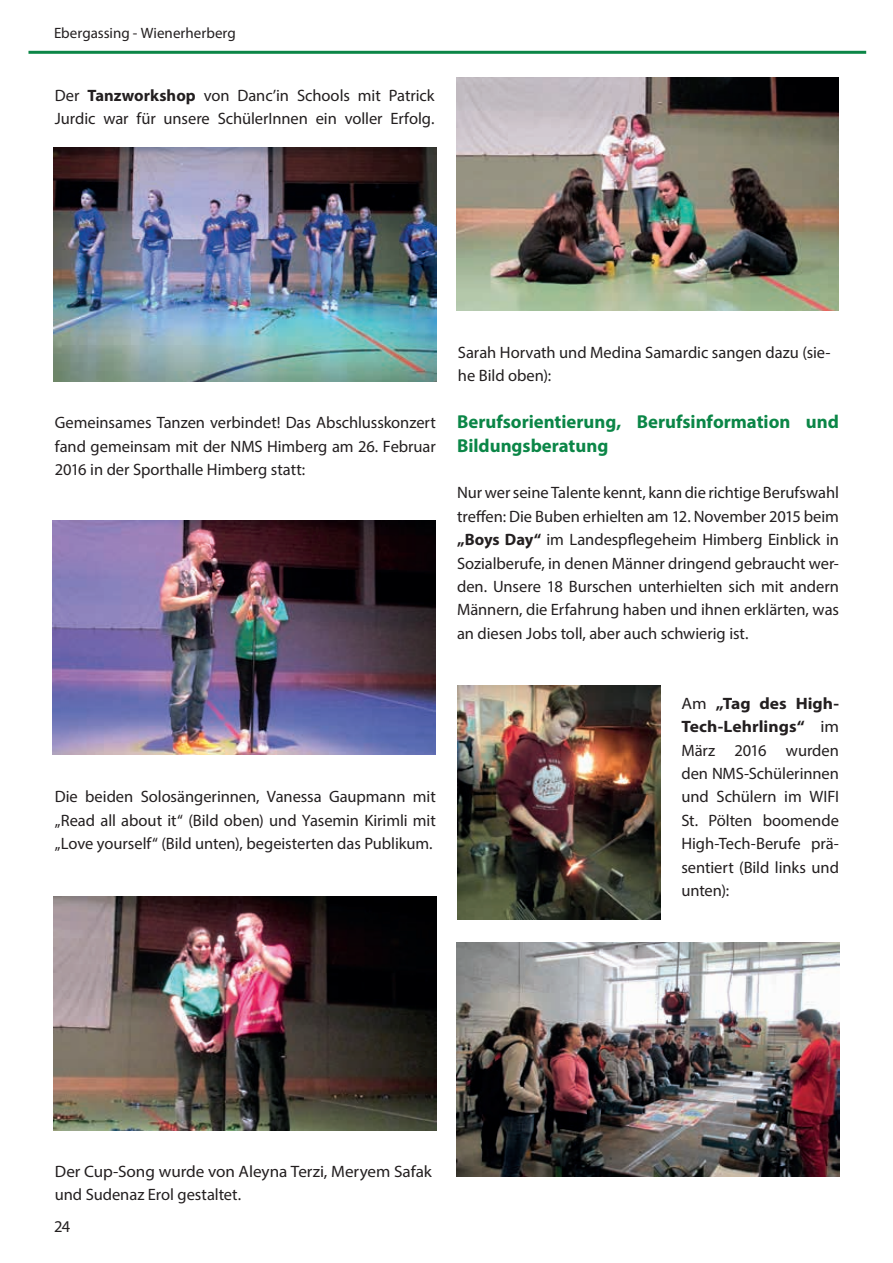
<style>
.page{position:relative;width:893px;height:1263px;background:#fff}
.page>*{position:absolute;margin:0;border:0;box-sizing:border-box;transform-origin:0 0}
.t1{font:700 18.75px/23.4px "Myriad Pro";color:#0b8647}
.t2{font:16.5px/23.4px "Myriad Pro";letter-spacing:-.005em;color:#231f20;text-align:justify}
.t3{font:16.5px/23.4px "Myriad Pro";letter-spacing:-.005em;color:#231f20;text-align:justify;scale:1.06 1}
.t4{font:16.5px/23.4px "Myriad Pro";letter-spacing:-.005em;color:#231f20;scale:1.04 1}
.t5{font:15px "Myriad Pro";color:#231f20}
.s1{font-weight:700}
</style>
<div class="page">
<hr style="left:28px;top:51px;width:838px;height:3px;background:#0b8647">
<img style="left:53px;top:520px;width:383px;height:234px">
<img style="left:54px;top:897px;width:383px;height:234px">
<img style="left:54px;top:148px;width:383px;height:233px">
<img style="left:457px;top:685px;width:203px;height:234px">
<img style="left:456px;top:943px;width:384px;height:234px">
<img style="left:456px;top:78px;width:383px;height:232px">
<p class="t5" style="left:54px;top:24px;width:183px">Ebergassing - Wienerherberg</p>
<p class="t2" style="left:55px;top:83px;width:381px">Der <span class="s1">Tanzworkshop</span> von Danc’in Schools mit Patrick<br>Jurdic war für unsere SchülerInnen ein voller Erfolg.</p>
<p class="t2" style="left:55px;top:411px;width:382px">Gemeinsames Tanzen verbindet! Das Abschlusskonzert fand gemeinsam mit der NMS Himberg am 26. Februar 2016 in der Sporthalle Himberg statt:</p>
<p class="t2" style="left:458px;top:341px;width:374px">Sarah Horvath und Medina Samardic sangen dazu (sie&shy;he Bild oben):</p>
<p class="t1" style="left:457px;top:410px;width:383px">Berufsorientierung, Berufsinformation und<br>Bildungsberatung</p>
<p class="t2" style="left:457px;top:481px;width:383px">Nur wer seine Talente kennt, kann die richtige Berufswahl treffen: Die Buben erhielten am 12. November 2015 beim <span class="s1">„Boys Day“</span> im Landespflegeheim Himberg Einblick in Sozialberufe, in denen Männer dringend gebraucht wer&shy;den. Unsere 18 Burschen unterhielten sich mit andern Männern, die Erfahrung haben und ihnen erklärten, was an diesen Jobs toll, aber auch schwierig ist.</p>
<p class="t2" style="left:55px;top:785px;width:383px">Die beiden Solosängerinnen, Vanessa Gaupmann mit „Read all about it“ (Bild oben) und Yasemin Kirimli mit „Love yourself“ (Bild unten), begeisterten das Publikum.</p>
<p class="t3" style="left:681px;top:691px;width:150px">Am <span class="s1">„Tag des High-Tech-Lehrlings“</span> im März 2016 wurden den NMS-Schülerinnen und Schülern im WIFI St. Pölten boomende High-Tech-Berufe prä&shy;sentiert (Bild links und unten):</p>
<p class="t4" style="left:55px;top:1159px;width:364px">Der Cup-Song wurde von Aleyna Terzi, Meryem Safak und Sudenaz Erol gestaltet.</p>
<p class="t2" style="left:54px;top:1214px;width:18px">24</p>
</div>
